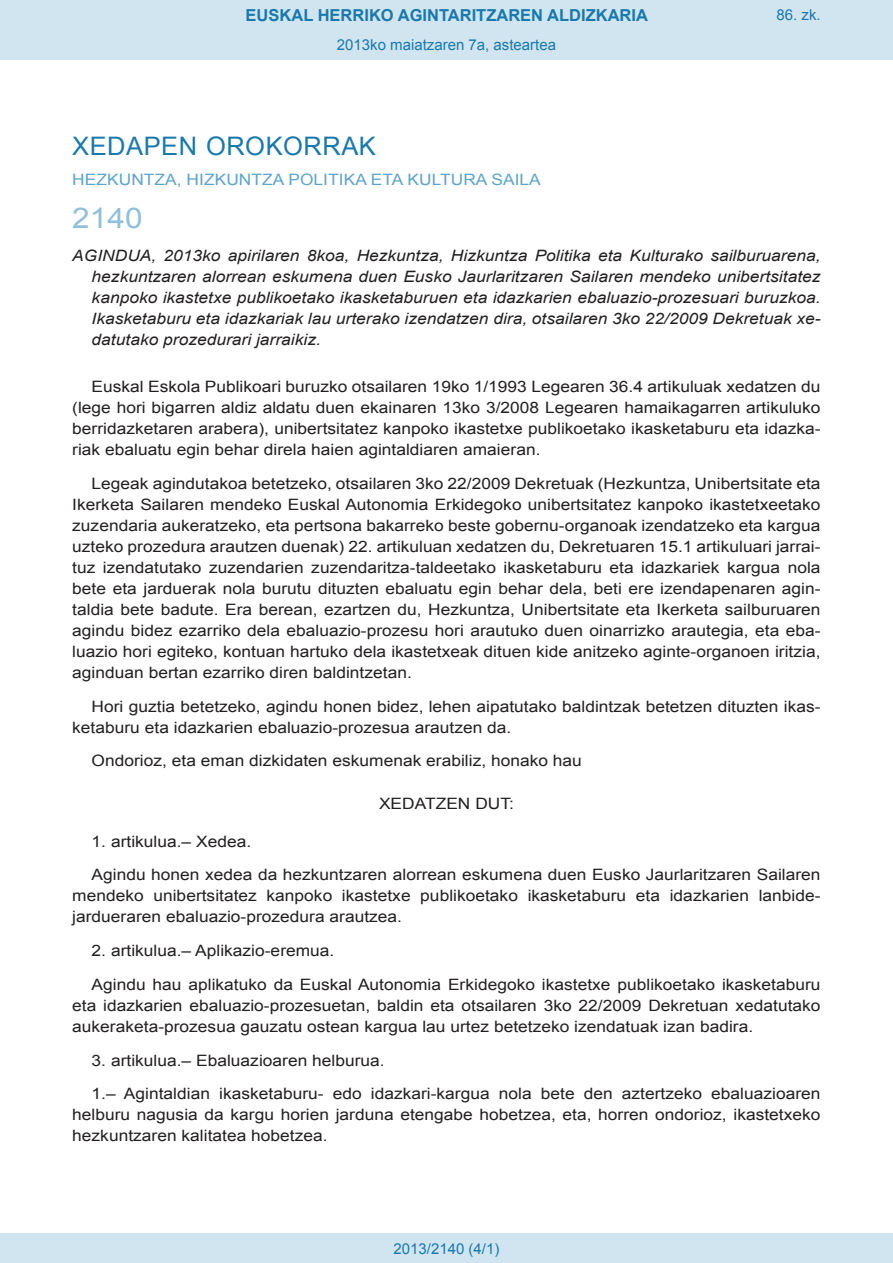
<style>
.page{position:relative;width:893px;height:1263px;background:#fff}
.page>*{position:absolute;margin:0;border:0;box-sizing:border-box;transform-origin:0 0}
.BOPVOrden{font:28.5px "Arial";color:#90c0db;scale:1.11 1}
.BOPVSeccion{font:25.5px "Arial";letter-spacing:.02em;color:#1879ad}
.t1{font:700 16.5px "Arial";color:#1879ad}
.BOPVDetalle{font:15.6px/21px "Arial";color:#231f20;text-align:justify;scale:1.11 1}
.BOPVTitulo{font:italic 15.6px/21px "Arial";color:#231f20;text-align:justify;scale:1.11 1}
.BOPVOrganismo{font:15.6px "Arial";letter-spacing:.005em;color:#5ea4ca;scale:1.11 1}
.BOPVClave{font:15.6px "Arial";color:#231f20;scale:1.11 1}
.Paginacion_Centro{font:15px "Arial";color:#1879ad}
</style>
<div class="page">
<div style="left:0;top:0;width:893px;height:60px;background:#d0e5f0"></div>
<div style="left:0;top:1233px;width:893px;height:30px;background:#d0e5f0"></div>
<p class="t1" style="left:246px;top:4px;width:404px">EUSKAL HERRIKO AGINTARITZAREN ALDIZKARIA</p>
<p class="Paginacion_Centro" style="left:337px;top:35px;width:221px">2013ko maiatzaren 7a, asteartea</p>
<p class="Paginacion_Centro" style="left:776px;top:5px;width:46px">86. zk.</p>
<p class="BOPVSeccion" style="left:72px;top:129px;width:305px">XEDAPEN OROKORRAK</p>
<p class="BOPVOrganismo" style="left:72px;top:169px;width:424px">HEZKUNTZA, HIZKUNTZA POLITIKA ETA KULTURA SAILA</p>
<p class="BOPVOrden" style="left:72px;top:199px;width:65px">2140</p>
<p class="BOPVTitulo" style="left:92px;top:246px;width:658px;text-indent:-19px">AGINDUA, 2013ko apirilaren 8koa, Hezkuntza, Hizkuntza Politika eta Kulturako sailburuarena, hezkuntzaren alorrean eskumena duen Eusko Jaurlaritzaren Sailaren mendeko unibertsitatez kanpoko ikastetxe publikoetako ikasketaburuen eta idazkarien ebaluazio-prozesuari buruzkoa.<br>Ikasketaburu eta idazkariak lau urterako izendatzen dira, otsailaren 3ko 22/2009 Dekretuak xe&shy;datutako prozedurari jarraikiz.</p>
<p class="BOPVDetalle" style="left:72px;top:376px;width:676px;text-indent:19px">Euskal Eskola Publikoari buruzko otsailaren 19ko 1/1993 Legearen 36.4 artikuluak xedatzen du (lege hori bigarren aldiz aldatu duen ekainaren 13ko 3/2008 Legearen hamaikagarren artikuluko berridazketaren arabera), unibertsitatez kanpoko ikastetxe publikoetako ikasketaburu eta idazka&shy;riak ebaluatu egin behar direla haien agintaldiaren amaieran.</p>
<p class="BOPVDetalle" style="left:72px;top:473px;width:676px;text-indent:19px">Legeak agindutakoa betetzeko, otsailaren 3ko 22/2009 Dekretuak (Hezkuntza, Unibertsitate eta Ikerketa Sailaren mendeko Euskal Autonomia Erkidegoko unibertsitatez kanpoko ikastetxeetako zuzendaria aukeratzeko, eta pertsona bakarreko beste gobernu-organoak izendatzeko eta kargua uzteko prozedura arautzen duenak) 22. artikuluan xedatzen du, Dekretuaren 15.1 artikuluari jarrai&shy;tuz izendatutako zuzendarien zuzendaritza-taldeetako ikasketaburu eta idazkariek kargua nola bete eta jarduerak nola burutu dituzten ebaluatu egin behar dela, beti ere izendapenaren agin&shy;taldia bete badute. Era berean, ezartzen du, Hezkuntza, Unibertsitate eta Ikerketa sailburuaren agindu bidez ezarriko dela ebaluazio-prozesu hori arautuko duen oinarrizko arautegia, eta eba&shy;luazio hori egiteko, kontuan hartuko dela ikastetxeak dituen kide anitzeko aginte-organoen iritzia, aginduan bertan ezarriko diren baldintzetan.</p>
<p class="BOPVDetalle" style="left:72px;top:696px;width:676px;text-indent:19px">Hori guztia betetzeko, agindu honen bidez, lehen aipatutako baldintzak betetzen dituzten ikas&shy;ketaburu eta idazkarien ebaluazio-prozesua arautzen da.</p>
<p class="BOPVDetalle" style="left:92px;top:750px;width:443px">Ondorioz, eta eman dizkidaten eskumenak erabiliz, honako hau</p>
<p class="BOPVClave" style="left:379px;top:793px;width:123px">XEDATZEN DUT:</p>
<p class="BOPVDetalle" style="left:92px;top:831px;width:145px">1. artikulua.– Xedea.</p>
<p class="BOPVDetalle" style="left:72px;top:864px;width:676px;text-indent:19px">Agindu honen xedea da hezkuntzaren alorrean eskumena duen Eusko Jaurlaritzaren Sailaren mendeko unibertsitatez kanpoko ikastetxe publikoetako ikasketaburu eta idazkarien lanbide&shy;jardueraren ebaluazio-prozedura arautzea.</p>
<p class="BOPVDetalle" style="left:92px;top:940px;width:220px">2. artikulua.– Aplikazio-eremua.</p>
<p class="BOPVDetalle" style="left:72px;top:974px;width:676px;text-indent:19px">Agindu hau aplikatuko da Euskal Autonomia Erkidegoko ikastetxe publikoetako ikasketaburu eta idazkarien ebaluazio-prozesuetan, baldin eta otsailaren 3ko 22/2009 Dekretuan xedatutako aukeraketa-prozesua gauzatu ostean kargua lau urtez betetzeko izendatuak izan badira.</p>
<p class="BOPVDetalle" style="left:92px;top:1050px;width:266px">3. artikulua.– Ebaluazioaren helburua.</p>
<p class="BOPVDetalle" style="left:72px;top:1083px;width:676px;text-indent:19px">1.– Agintaldian ikasketaburu- edo idazkari-kargua nola bete den aztertzeko ebaluazioaren helburu nagusia da kargu horien jarduna etengabe hobetzea, eta, horren ondorioz, ikastetxeko hezkuntzaren kalitatea hobetzea.</p>
<p class="Paginacion_Centro" style="left:393px;top:1238px;width:107px">2013/2140 (4/1)</p>
</div>
